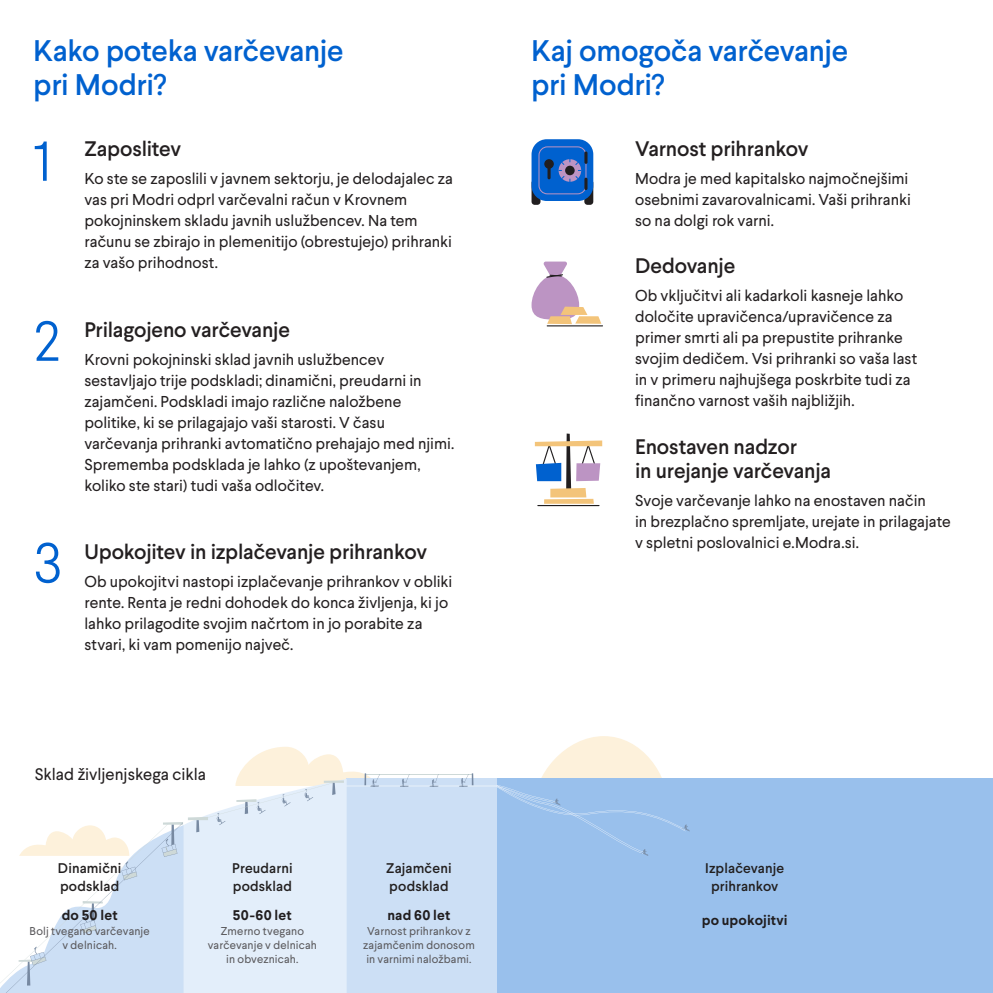
<style>
.page{position:relative;width:993px;height:993px;background:#fff}
.page>*{position:absolute;margin:0;border:0;box-sizing:border-box;transform-origin:0 0}
.t1{font:300 56px "Larsseit";color:#0061cf}
.t2{font:500 29.75px/33.2px "Larsseit";letter-spacing:-.01em;color:#0061cf}
.t3{font:500 21px/24.5px "Larsseit";letter-spacing:-.01em;color:#231f20}
.t4{font:16.62px "Larsseit";color:#231f20}
.t5{font:15.75px/21px "Larsseit";color:#231f20}
.t6{font:500 14px/17.5px "Larsseit";letter-spacing:.01em;color:#221f1f}
.t7{font:700 14px "Larsseit";letter-spacing:.015em;color:#211e1f}
.t8{font:11.38px/14px "Larsseit";letter-spacing:.01em;color:#5a595c;text-align:center}
</style>
<div class="page">
<svg style="left:532px;top:735px;width:137px;height:144px"></svg>
<div style="left:496px;top:778px;width:496px;height:214px;background:#99c0ec"></div>
<svg style="left:0;top:746px;width:689px;height:246px"></svg>
<div style="left:584px;top:180px;width:9px;height:25px;background:#211e1f;border-radius:3px"></div>
<div style="left:531px;top:180px;width:9px;height:25px;background:#211e1f;border-radius:3px"></div>
<div style="left:531px;top:139px;width:62px;height:62px;background:#0061cf;border-radius:15px"></div>
<div style="left:538px;top:146px;width:48px;height:48px;border:1px solid #bc94c3;border-radius:8px"></div>
<div style="left:544px;top:159px;width:9px;height:10px;background:#211e1f;border-radius:50%"></div>
<svg style="left:547px;top:168px;width:3px;height:11px"></svg>
<svg style="left:558px;top:151px;width:29px;height:39px"></svg>
<svg style="left:531px;top:261px;width:70px;height:63px"></svg>
<hr style="left:547px;top:325px;width:55px;height:1px;background:#211e1f">
<svg style="left:534px;top:433px;width:68px;height:70px"></svg>
<hr style="left:537px;top:505px;width:61px;height:1px;background:#211e1f">
<h2 class="t2" style="left:33px;top:34px;width:312px">Kako poteka varčevanje pri Modri?</h2>
<h3 class="t3" style="left:84px;top:137px;width:98px">Zaposlitev</h3>
<p class="t5" style="left:84px;top:168px;width:370px">Ko ste se zaposlili v javnem sektorju, je delodajalec za vas pri Modri odprl varčevalni račun v Krovnem pokojninskem skladu javnih uslužbencev. Na tem računu se zbirajo in plemenitijo (obrestujejo) prihranki za vašo prihodnost.</p>
<h1 class="t1" style="left:33px;top:126px;width:19px">1</h1>
<h1 class="t1" style="left:33px;top:306px;width:28px">2</h1>
<h1 class="t1" style="left:33px;top:527px;width:31px">3</h1>
<h3 class="t3" style="left:84px;top:317px;width:207px">Prilagojeno varčevanje</h3>
<p class="t5" style="left:84px;top:348px;width:371px">Krovni pokojninski sklad javnih uslužbencev sestavljajo trije podskladi; dinamični, preudarni in zajamčeni. Podskladi imajo različne naložbene politike, ki se prilagajajo vaši starosti. V času varčevanja prihranki avtomatično prehajajo med njimi.<br>Sprememba podsklada je lahko (z upoštevanjem, koliko ste stari) tudi vaša odločitev.</p>
<h3 class="t3" style="left:84px;top:539px;width:344px">Upokojitev in izplačevanje prihrankov</h3>
<p class="t5" style="left:84px;top:571px;width:369px">Ob upokojitvi nastopi izplačevanje prihrankov v obliki rente. Renta je redni dohodek do konca življenja, ki jo lahko prilagodite svojim načrtom in jo porabite za stvari, ki vam pomenijo največ.</p>
<p class="t4" style="left:35px;top:763px;width:173px">Sklad življenjskega cikla</p>
<h2 class="t2" style="left:531px;top:34px;width:318px">Kaj omogoča varčevanje pri Modri?</h2>
<h3 class="t3" style="left:635px;top:136px;width:175px">Varnost prihrankov</h3>
<p class="t5" style="left:635px;top:168px;width:277px">Modra je med kapitalsko najmočnejšimi osebnimi zavarovalnicami. Vaši prihranki so na dolgi rok varni.</p>
<h3 class="t3" style="left:635px;top:253px;width:102px">Dedovanje</h3>
<p class="t5" style="left:635px;top:285px;width:283px">Ob vključitvi ali kadarkoli kasneje lahko določite upravičenca/upravičence za primer smrti ali pa prepustite prihranke svojim dedičem. Vsi prihranki so vaša last in v primeru najhujšega poskrbite tudi za finančno varnost vaših najbližjih.</p>
<h3 class="t3" style="left:635px;top:434px;width:197px">Enostaven nadzor<br>in urejanje varčevanja</h3>
<p class="t5" style="left:635px;top:490px;width:317px">Svoje varčevanje lahko na enostaven način<br>in brezplačno spremljate, urejate in prilagajate v spletni poslovalnici e.Modra.si.</p>
<p class="t6" style="left:232px;top:859px;width:62px">Preudarni podsklad</p>
<p class="t7" style="left:233px;top:905px;width:60px">50-60 let</p>
<p class="t7" style="left:387px;top:905px;width:65px">nad 60 let</p>
<p class="t6" style="left:386px;top:859px;width:67px">Zajamčeni podsklad</p>
<p class="t6" style="left:705px;top:859px;width:81px;text-align:center">Izplačevanje prihrankov</p>
<p class="t6" style="left:58px;top:859px;width:65px">Dinamični podsklad</p>
<p class="t7" style="left:62px;top:905px;width:57px">do 50 let</p>
<p class="t7" style="left:701px;top:910px;width:87px">po upokojitvi</p>
<p class="t8" style="left:30px;top:923px;width:122px">Bolj tvegano varčevanje v delnicah.</p>
<p class="t8" style="left:208px;top:923px;width:111px">Zmerno tvegano varčevanje v delnicah in obveznicah.</p>
<p class="t8" style="left:363px;top:923px;width:113px">Varnost prihrankov z zajamčenim donosom in varnimi naložbami.</p>
</div>
